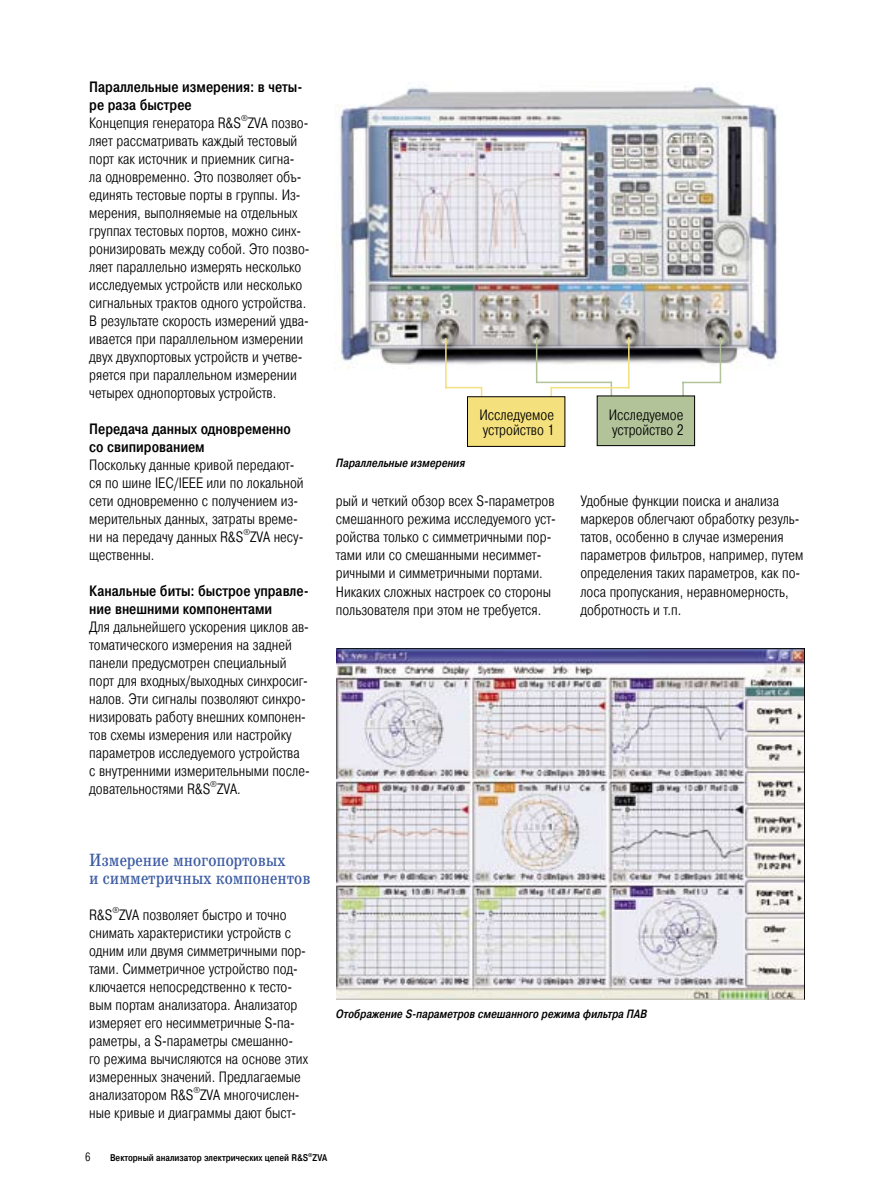
<style>
.page{position:relative;width:893px;height:1191px;background:#fff}
.page>*{position:absolute;margin:0;border:0;box-sizing:border-box;transform-origin:0 0}
.t1{font:18px/18px "School Book Cond";color:#3c5ba3}
.t2{font:300 15px/18px "Pragmatica Cond";color:#000}
.t3{font:500 15px/18px "Pragmatica Cond";color:#000}
.t4{font:italic 500 12px "Pragmatica Cond";color:#000}
.t5{font:300 12px "Pragmatica Cond";color:#000}
.t6{font:500 9.75px "Pragmatica Cond";color:#000}
.t7{font:300 8.7px "Pragmatica Cond";color:#000}
.t8{font:500 5.7px "Pragmatica Cond";color:#000}
</style>
<div class="page">
<svg style="left:336px;top:648px;width:468px;height:351px;background:#d1ced4"></svg>
<img style="left:339px;top:86px;width:439px;height:285px">
<hr style="left:720px;top:337px;width:1px;height:46px;background:#b2c39a">
<hr style="left:682px;top:382px;width:39px;height:1px;background:#b2c39a">
<hr style="left:536px;top:381px;width:76px;height:2px;background:#b2c39a">
<hr style="left:536px;top:337px;width:1px;height:46px;background:#b2c39a">
<svg style="left:597px;top:382px;width:98px;height:64px"></svg>
<hr style="left:628px;top:337px;width:2px;height:51px;background:#f4e07d">
<hr style="left:551px;top:387px;width:78px;height:1px;background:#f4e07d">
<hr style="left:445px;top:387px;width:37px;height:1px;background:#f4e07d">
<hr style="left:445px;top:338px;width:2px;height:50px;background:#f4e07d">
<svg style="left:467px;top:387px;width:98px;height:59px;background:#eddd8b"></svg>
<p class="t3" style="left:89px;top:78px;width:215px">Параллельные измерения: в четы&shy;ре раза быстрее</p>
<p class="t2" style="left:89px;top:114px;width:153px">Концепция генератора R&amp;S</p>
<p class="t7" style="left:241px;top:113px;width:8px">®</p>
<p class="t2" style="left:89px;top:114px;width:222px;text-indent:158px">ZVA позво&shy;ляет рассматривать каждый тестовый порт как источник и приемник сигна&shy;ла одновременно. Это позволяет объ&shy;единять тестовые порты в группы. Из&shy;мерения, выполняемые на отдельных группах тестовых портов, можно синх&shy;ронизировать между собой. Это позво&shy;ляет параллельно измерять несколько исследуемых устройств или несколько сигнальных трактов одного устройства.<br>В результате скорость измерений удва&shy;ивается при параллельном измерении двух двухпортовых устройств и учетве&shy;ряется при параллельном измерении четырех однопортовых устройств.</p>
<p class="t3" style="left:89px;top:420px;width:203px">Передача данных одновременно со свипированием</p>
<p class="t2" style="left:89px;top:456px;width:216px">Поскольку данные кривой передают&shy;ся по шине IEC/IEEE или по локальной сети одновременно с получением из&shy;мерительных данных, затраты време&shy;ни на передачу данных R&amp;S</p>
<p class="t7" style="left:243px;top:527px;width:8px">®</p>
<p class="t2" style="left:250px;top:528px;width:55px">ZVA несу-</p>
<p class="t2" style="left:89px;top:546px;width:67px">щественны.</p>
<p class="t3" style="left:89px;top:582px;width:221px">Канальные биты: быстрое управле&shy;ние внешними компонентами</p>
<p class="t2" style="left:89px;top:618px;width:222px">Для дальнейшего ускорения циклов ав&shy;томатического измерения на задней панели предусмотрен специальный порт для входных/выходных синхросиг&shy;налов. Эти сигналы позволяют синхро&shy;низировать работу внешних компонен&shy;тов схемы измерения или настройку параметров исследуемого устройства с внутренними измерительными после&shy;довательностями R&amp;S</p>
<p class="t7" style="left:210px;top:779px;width:8px">®</p>
<p class="t2" style="left:217px;top:780px;width:25px">ZVA.</p>
<p class="t4" style="left:336px;top:455px;width:131px">Параллельные измерения</p>
<p class="t2" style="left:479px;top:407px;width:76px;line-height:15px">Исследуемое устройство 1</p>
<p class="t2" style="left:609px;top:407px;width:76px;line-height:15px">Исследуемое устройство 2</p>
<p class="t2" style="left:336px;top:492px;width:221px">рый и четкий обзор всех S-параметров смешанного режима исследуемого уст&shy;ройства только с симметричными пор&shy;тами или со смешанными несиммет&shy;ричными и симметричными портами.<br>Никаких сложных настроек со стороны пользователя при этом не требуется.</p>
<p class="t2" style="left:580px;top:492px;width:224px">Удобные функции поиска и анализа маркеров облегчают обработку резуль&shy;татов, особенно в случае измерения параметров фильтров, например, путем определения таких параметров, как по&shy;лоса пропускания, неравномерность, добротность и т.п.</p>
<p class="t1" style="left:89px;top:851px;width:223px">Измерение многопортовых<br>и симметричных компонентов</p>
<p class="t2" style="left:89px;top:906px;width:25px">R&amp;S</p>
<p class="t7" style="left:112px;top:905px;width:8px">®</p>
<p class="t2" style="left:89px;top:906px;width:220px;text-indent:30px">ZVA позволяет быстро и точно снимать характеристики устройств с одним или двумя симметричными пор&shy;тами. Симметричное устройство под&shy;ключается непосредственно к тесто&shy;вым портам анализатора. Анализатор измеряет его несимметричные S-па&shy;раметры, а S-параметры смешанно-<br>го режима вычисляются на основе этих измеренных значений. Предлагаемые анализатором R&amp;S</p>
<p class="t7" style="left:193px;top:1085px;width:8px">®</p>
<p class="t2" style="left:89px;top:1086px;width:212px;text-align:right">ZVA многочислен-<br>ные кривые и диаграммы дают быст-</p>
<p class="t4" style="left:336px;top:1007px;width:313px">Отображение S-параметров смешанного режима фильтра ПАВ</p>
<p class="t5" style="left:85px;top:1150px;width:7px">6</p>
<p class="t6" style="left:110px;top:1152px;width:200px">Векторный анализатор электрических цепей R&amp;S</p>
<p class="t8" style="left:308px;top:1151px;width:6px">®</p>
<p class="t6" style="left:313px;top:1152px;width:16px">ZVA</p>
</div>
